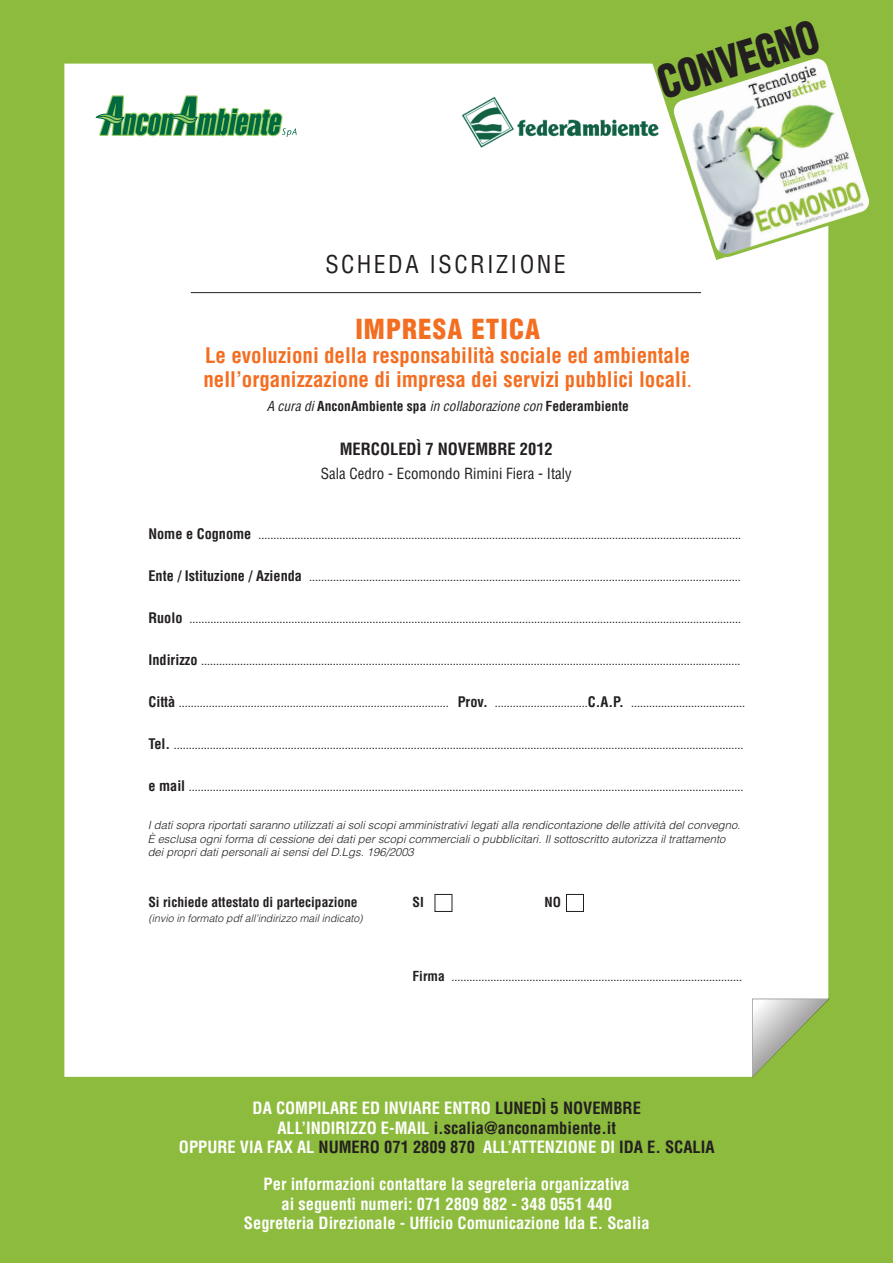
<style>
.page{position:relative;width:893px;height:1263px;background:#8dbb3e}
.page>*{position:absolute;margin:0;border:0;box-sizing:border-box;transform-origin:0 0}
.t1{font:900 condensed 43.95px "Helvetica";color:#231f20;scale:.86 1}
.t2{font:900 condensed 27px "Helvetica";letter-spacing:.04em;color:#f36e21}
.t3{font:condensed 24px "Helvetica";letter-spacing:.1em;color:#231f20}
.t4{font:700 condensed 21px/24px "Helvetica";color:#f36e21}
.t5{font:700 condensed 16.5px/19.5px "Helvetica";color:#fff;text-align:center}
.t6{font:700 condensed 16.5px "Helvetica";color:#231f20}
.t7{font:condensed 15px "Helvetica";color:#231f20}
.t8{font:700 condensed 13.5px "Helvetica";color:#231f20}
.t9{font:italic 300 11.25px/13.5px "Helvetica";color:#231f20}
.t10{font:italic 300 10.5px "Helvetica";color:#231f20}
.t11{font:700 condensed 9px "Helvetica";color:#231f20}
.s1{font-weight:400}
.s2{font-weight:400;font-style:italic}
.s3{font-size:14.25px}
.s4{font-size:13.5px}
.s5{color:#231f20}
</style>
<div class="page">
<div style="left:64px;top:64px;width:764px;height:1013px;background:#fff"></div>
<img style="left:454px;top:87px;width:197px;height:73px">
<svg style="left:752px;top:998px;width:77px;height:80px"></svg>
<svg style="left:651px;top:63px;width:16px;height:197px;background:#eef4e7"></svg>
<svg style="left:667px;top:58px;width:203px;height:203px"></svg>
<svg style="left:95px;top:94px;width:202px;height:44px;background:#96c2a2"></svg>
<hr style="left:191px;top:292px;width:510px;height:1px;background:#231f20">
<div style="left:435px;top:894px;width:17px;height:18px;border:1px solid #231f20"></div>
<div style="left:566px;top:894px;width:18px;height:18px;border:1px solid #231f20"></div>
<h3 class="t3" style="left:325px;top:249px;width:242px">SCHEDA ISCRIZIONE</h3>
<h1 class="t1" style="left:651px;top:57px;width:194px;rotate:-17deg">CONVEGNO</h1>
<h2 class="t2" style="left:355px;top:312px;width:186px">IMPRESA ETICA</h2>
<h3 class="t4" style="left:203px;top:344px;width:490px">Le evoluzioni della responsabilità sociale ed ambientale nell’organizzazione di impresa dei servizi pubblici locali<span class="s1">.</span></h3>
<h3 class="t8" style="left:267px;top:398px;width:364px"><span class="s2">A cura di</span> AnconAmbiente spa <span class="s2">in collaborazione con</span> Federambiente</h3>
<h3 class="t6" style="left:340px;top:439px;width:215px">MERCOLEDÌ 7 NOVEMBRE 2012</h3>
<h3 class="t7" style="left:321px;top:464px;width:253px">Sala Cedro - Ecomondo Rimini Fiera - Italy</h3>
<p class="t11" style="left:148px;top:530px;width:594px"><span class="s3">Nome e Cognome</span> .................................................................................................................................................................</p>
<p class="t11" style="left:148px;top:572px;width:594px"><span class="s3">Ente / Istituzione / Azienda</span> ................................................................................................................................................</p>
<p class="t11" style="left:148px;top:614px;width:594px"><span class="s3">Ruolo</span> ........................................................................................................................................................................................</p>
<p class="t11" style="left:148px;top:656px;width:594px"><span class="s3">Indirizzo</span> ....................................................................................................................................................................................</p>
<p class="t11" style="left:148px;top:698px;width:598px"><span class="s3">Città</span> .......................................................................................... <span class="s3">Prov.</span> ...............................<span class="s3">C.A.P.</span> ......................................</p>
<p class="t11" style="left:148px;top:740px;width:596px"><span class="s3">Tel.</span> ..............................................................................................................................................................................................</p>
<p class="t11" style="left:148px;top:782px;width:596px"><span class="s3">e mail</span> .........................................................................................................................................................................................</p>
<p class="t9" style="left:148px;top:818px;width:594px">I dati sopra riportati saranno utilizzati ai soli scopi amministrativi legati alla rendicontazione delle attività del convegno.<br>È esclusa ogni forma di cessione dei dati per scopi commerciali o pubblicitari. Il sottoscritto autorizza il trattamento dei propri dati personali ai sensi del D.Lgs. 196/2003</p>
<h3 class="t8" style="left:148px;top:894px;width:211px">Si richiede attestato di partecipazione</h3>
<h3 class="t8" style="left:412px;top:894px;width:13px">SI</h3>
<h3 class="t8" style="left:545px;top:894px;width:18px">NO</h3>
<p class="t10" style="left:148px;top:912px;width:216px">(invio in formato pdf all’indirizzo mail indicato)</p>
<p class="t11" style="left:412px;top:972px;width:331px"><span class="s4">Firma</span> .................................................................................................</p>
<h3 class="t5" style="left:179px;top:1098px;width:537px">DA COMPILARE ED INVIARE ENTRO <span class="s5">LUNEDÌ 5 NOVEMBRE<br></span>ALL’INDIRIZZO E-MAIL <span class="s5">i.scalia@anconambiente.it<br></span>OPPURE VIA FAX AL <span class="s5">NUMERO 071 2809 870</span> ALL’ATTENZIONE DI <span class="s5">IDA E. SCALIA</span></h3>
<h3 class="t5" style="left:244px;top:1174px;width:407px">Per informazioni contattare la segreteria organizzativa<br>ai seguenti numeri: 071 2809 882 - 348 0551 440<br>Segreteria Direzionale - Ufficio Comunicazione Ida E. Scalia</h3>
</div>
